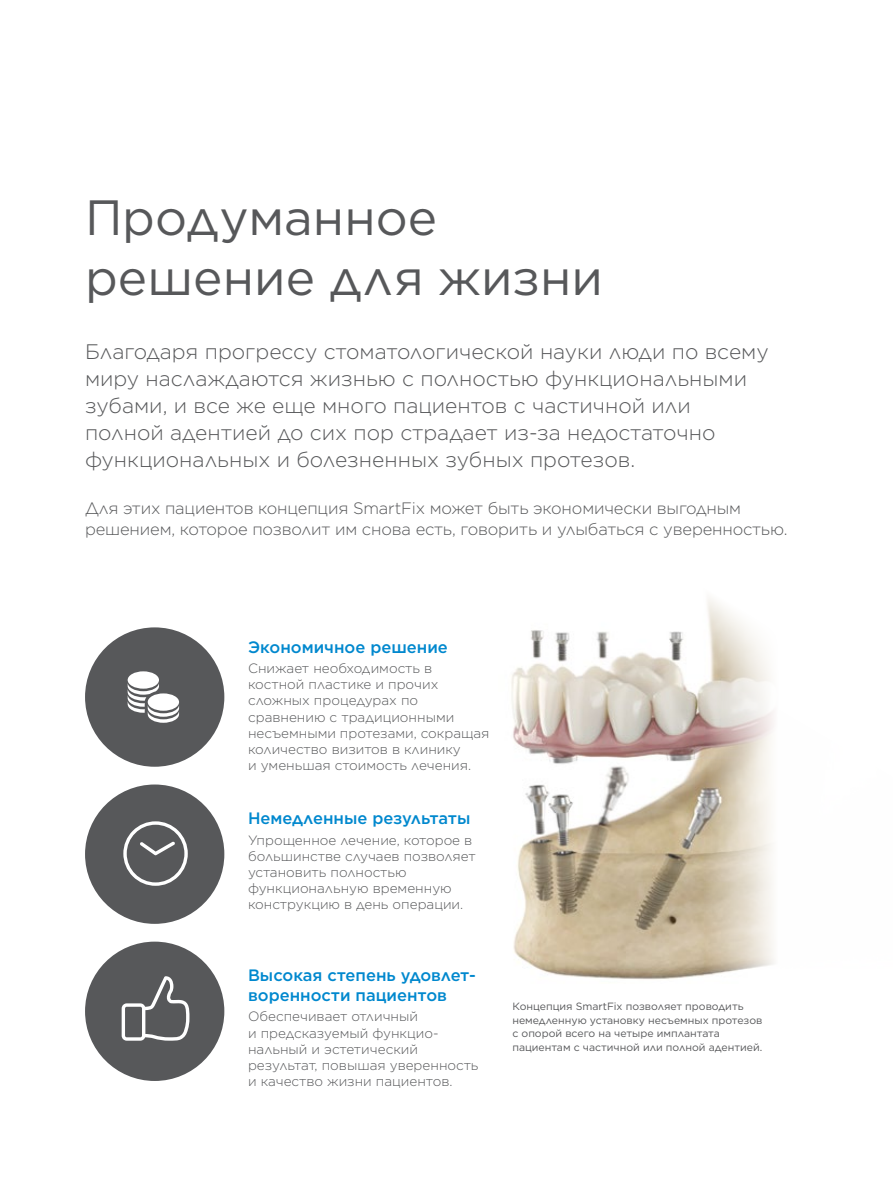
<style>
.page{position:relative;width:893px;height:1191px;background:#fff}
.page>*{position:absolute;margin:0;border:0;box-sizing:border-box;transform-origin:0 0}
.DS_headlines{font:49.5px/60px "Gotham";color:#57585a}
.DS_intro_text{font:300 21px/27px "Gotham";color:#57585a}
.DS_intro_text-2{font:300 16.5px/21px "Gotham";letter-spacing:-.01em;color:#57585a}
.DS_small_headlines{font:500 16.5px/19.8px "Gotham";color:#0088ce}
.DS_body_text{font:300 13.5px/16.2px "Gotham";color:#57585a}
.DS_small_headlines-2{font:10.5px/13.5px "Gotham";color:#57585a}
</style>
<div class="page">
<div style="left:85px;top:627px;width:139px;height:139px;background:#57585a;border-radius:50%"></div>
<svg style="left:128px;top:682px;width:51px;height:41px"></svg>
<div style="left:128px;top:671px;width:31px;height:17px;background:#fff;border-radius:50%"></div>
<div style="left:148px;top:693px;width:31px;height:17px;background:#fff;border-radius:50%"></div>
<div style="left:85px;top:784px;width:139px;height:140px;background:#57585a;border-radius:50%"></div>
<svg style="left:123px;top:821px;width:65px;height:64px"></svg>
<div style="left:85px;top:941px;width:139px;height:140px;background:#57585a;border-radius:50%"></div>
<svg style="left:122px;top:976px;width:67px;height:64px"></svg>
<img style="left:511px;top:598px;width:263px;height:382px">
<p class="DS_headlines" style="left:85px;top:186px;width:519px">Продуманное решение для жизни</p>
<p class="DS_intro_text" style="left:85px;top:338px;width:685px">Благодаря прогрессу стоматологической науки люди по всему миру наслаждаются жизнью с полностью функциональными зубами, и все же еще много пациентов с частичной или полной адентией до сих пор страдает из-за недостаточно функциональных и болезненных зубных протезов.</p>
<p class="DS_intro_text-2" style="left:85px;top:497px;width:704px">Для этих пациентов концепция SmartFix может быть экономически выгодным решением, которое позволит им снова есть, говорить и улыбаться с уверенностью.</p>
<p class="DS_small_headlines" style="left:248px;top:636px;width:201px">Экономичное решение</p>
<p class="DS_body_text" style="left:248px;top:660px;width:243px">Снижает необходимость в костной пластике и прочих сложных процедурах по сравнению с традиционными несъемными протезами, сокращая количество визитов в клинику<br>и уменьшая стоимость лечения.</p>
<p class="DS_small_headlines" style="left:248px;top:808px;width:224px">Немедленные результаты</p>
<p class="DS_body_text" style="left:248px;top:831px;width:229px">Упрощенное лечение, которое в большинстве случаев позволяет установить полностью функциональную временную конструкцию в день операции.</p>
<p class="DS_small_headlines" style="left:248px;top:965px;width:229px">Высокая степень удовлет&shy;воренности пациентов</p>
<p class="DS_body_text" style="left:248px;top:1008px;width:232px">Обеспечивает отличный<br>и предсказуемый функцио&shy;нальный и эстетический результат, повышая уверенность и качество жизни пациентов.</p>
<p class="DS_small_headlines-2" style="left:512px;top:999px;width:252px">Концепция SmartFix позволяет проводить немедленную установку несъемных протезов с опорой всего на четыре имплантата пациентам с частичной или полной адентией.</p>
</div>
